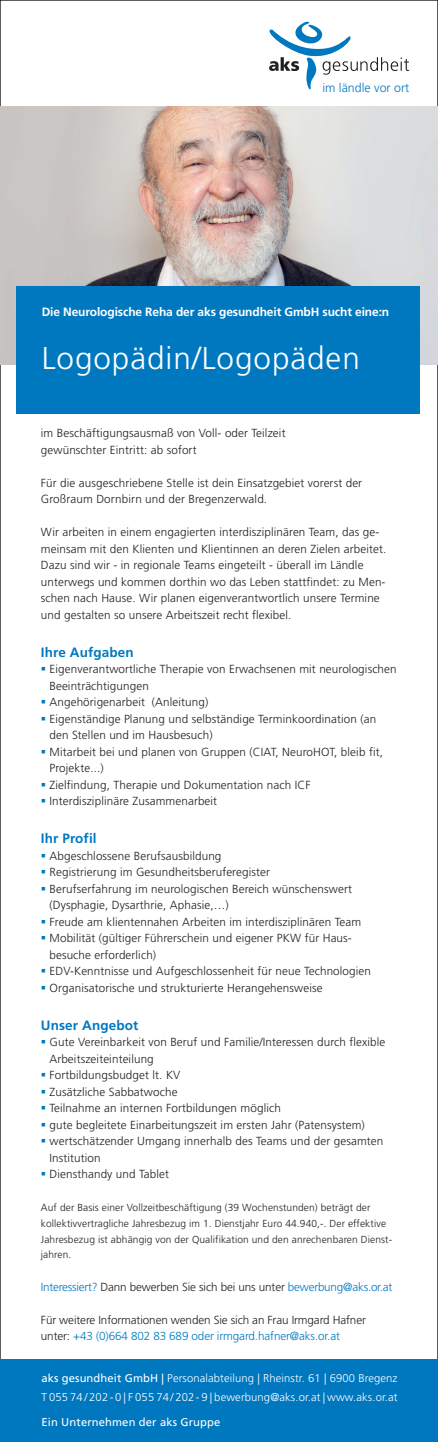
<style>
.page{position:relative;width:438px;height:1442px;background:#fff}
.page>*{position:absolute;margin:0;border:0;box-sizing:border-box;transform-origin:0 0}
.t1{font:300 31.5px "Frutiger";letter-spacing:.03em;color:#fff}
.t2{font:700 13.5px "Frutiger";letter-spacing:.01em;color:#0078c0}
.t3{font:300 12.45px "Frutiger";color:#0078c0}
.t4{font:700 12px "Frutiger";letter-spacing:-.01em;color:#fff}
.t5{font:300 11.7px/16.5px "Frutiger";letter-spacing:.01em;color:#231f20}
.t6{font:300 11.7px/16.5px "Frutiger";letter-spacing:-.01em;color:#231f20}
.t7{font:300 11.7px "Frutiger";letter-spacing:-.015em;color:#0078c0}
.t8{font:300 11.25px/18.8px "Frutiger";letter-spacing:.01em;color:#fff}
.t9{font:11.25px "Frutiger";letter-spacing:.01em;color:#fff}
.t10{font:300 10.2px/15.8px "Frutiger";letter-spacing:.01em;color:#231f20}
.s1{color:#231f20}
.s2{color:#0078c0}
.s3{font-weight:400}
</style>
<div class="page">
<div style="left:1px;top:1359px;width:437px;height:83px;background:#0078c0"></div>
<img style="left:0;top:107px;width:438px;height:257px">
<div style="left:16px;top:286px;width:404px;height:128px;background:#0078c0"></div>
<svg style="left:269px;top:22px;width:140px;height:68px"></svg>
<p class="t3" style="left:322px;top:81px;width:89px">im ländle vor ort</p>
<p class="t4" style="left:42px;top:305px;width:349px">Die Neurologische Reha der aks gesundheit GmbH sucht eine:n</p>
<h1 class="t1" style="left:42px;top:340px;width:320px">Logopädin/Logopäden</h1>
<p class="t5" style="left:41px;top:425px;width:246px">im Beschäftigungsausmaß von Voll- oder Teilzeit gewünschter Eintritt: ab sofort</p>
<p class="t5" style="left:41px;top:475px;width:323px">Für die ausgeschriebene Stelle ist dein Einsatzgebiet vorerst der<br>Großraum Dornbirn und der Bregenzerwald.</p>
<p class="t5" style="left:41px;top:524px;width:347px">Wir arbeiten in einem engagierten interdisziplinären Team, das ge&shy;meinsam mit den Klienten und Klientinnen an deren Zielen arbeitet.<br>Dazu sind wir - in regionale Teams eingeteilt - überall im Ländle unterwegs und kommen dorthin wo das Leben stattfindet: zu Men&shy;schen nach Hause. Wir planen eigenverantwortlich unsere Termine und gestalten so unsere Arbeitszeit recht flexibel.</p>
<p class="t2" style="left:41px;top:644px;width:94px">Ihre Aufgaben</p>
<p class="t5" style="left:49px;top:661px;width:349px">Eigenverantwortliche Therapie von Erwachsenen mit neurologischen Beeinträchtigungen<br>Angehörigenarbeit (Anleitung)<br>Eigenständige Planung und selbständige Terminkoordination (an den Stellen und im Hausbesuch)<br>Mitarbeit bei und planen von Gruppen (CIAT, NeuroHOT, bleib fit, Projekte...)<br>Zielfindung, Therapie und Dokumentation nach ICF<br>Interdisziplinäre Zusammenarbeit</p>
<p class="t2" style="left:41px;top:831px;width:57px">Ihr Profil</p>
<p class="t5" style="left:49px;top:848px;width:323px">Abgeschlossene Berufsausbildung<br>Registrierung im Gesundheitsberuferegister<br>Berufserfahrung im neurologischen Bereich wünschenswert (Dysphagie, Dysarthrie, Aphasie,…)<br>Freude am klientennahen Arbeiten im interdisziplinären Team Mobilität (gültiger Führerschein und eigener PKW für Haus&shy;besuche erforderlich)<br>EDV-Kenntnisse und Aufgeschlossenheit für neue Technologien Organisatorische und strukturierte Herangehensweise</p>
<p class="t2" style="left:41px;top:1017px;width:99px">Unser Angebot</p>
<p class="t5" style="left:49px;top:1034px;width:338px">Gute Vereinbarkeit von Beruf und Familie/Interessen durch flexible Arbeitszeiteinteilung<br>Fortbildungsbudget lt. KV<br>Zusätzliche Sabbatwoche<br>Teilnahme an internen Fortbildungen möglich<br>gute begleitete Einarbeitungszeit im ersten Jahr (Patensystem) wertschätzender Umgang innerhalb des Teams und der gesamten Institution<br>Diensthandy und Tablet</p>
<p class="t10" style="left:41px;top:1200px;width:353px">Auf der Basis einer Vollzeitbeschäftigung (39 Wochenstunden) beträgt der kollektivvertragliche Jahresbezug im 1. Dienstjahr Euro 44.940,-. Der effektive Jahresbezug ist abhängig von der Qualifikation und den anrechenbaren Dienst&shy;jahren.</p>
<p class="t7" style="left:41px;top:1280px;width:353px">Interessiert? <span class="s1">Dann bewerben Sie sich bei uns unter</span> bewerbung@aks.or.at</p>
<p class="t6" style="left:41px;top:1311px;width:327px">Für weitere Informationen wenden Sie sich an Frau Irmgard Hafner unter: <span class="s2">+43 (0)664 802 83 689 oder irmgard.hafner@aks.or.at</span></p>
<p class="t8" style="left:41px;top:1369px;width:358px"><span class="s3">aks gesundheit GmbH |</span> Personalabteilung | Rheinstr. 61 | 6900 Bregenz<br>T 055 74 / 202 - 0 | F 055 74 / 202 - 9 | bewerbung@aks.or.at | www.aks.or.at</p>
<p class="t9" style="left:41px;top:1415px;width:180px">Ein Unternehmen der aks Gruppe</p>
</div>
